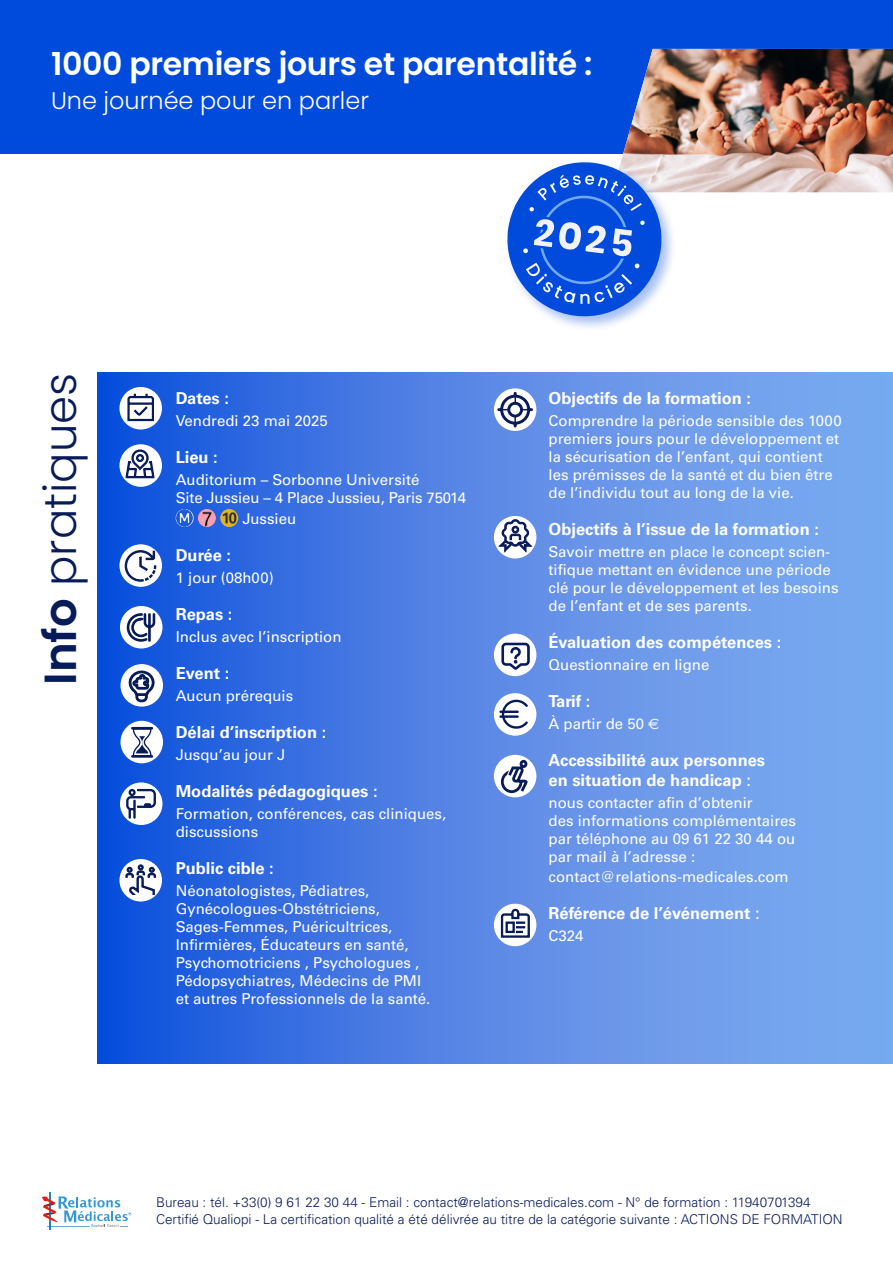
<style>
.page{position:relative;width:893px;height:1263px;background:#fff}
.page>*{position:absolute;margin:0;border:0;box-sizing:border-box;transform-origin:0 0}
.t1{font:300 45px "Poppins";color:#081b59}
.t2{font:600 31.5px "Poppins";letter-spacing:-.01em;color:#fff}
.t3{font:300 24px "Poppins";color:#fff}
.t4{font:700 16.5px/19.8px "Univers LT Std";color:#fff}
.t5{font:15px/18px "Univers LT Std";color:#fff}
.t6{font:300 13.5px/16.5px "Univers LT Std";color:#081b59}
.s1{font-weight:600}
.s2{font-family:"Euro Sans"}
.s3{font-weight:400}
</style>
<div class="page">
<div style="left:0;top:0;width:893px;height:153px;background:#004bdb"></div>
<svg style="left:98px;top:372px;width:795px;height:692px;background:#5386e6"></svg>
<img style="left:176px;top:509px;width:18px;height:18px;border-radius:9px">
<img style="left:198px;top:509px;width:18px;height:18px;border-radius:9px">
<img style="left:220px;top:509px;width:18px;height:18px;border-radius:9px">
<div style="left:119px;top:387px;width:43px;height:42px;background:#fff;border-radius:50%"></div>
<svg style="left:127px;top:393px;width:27px;height:29px"></svg>
<div style="left:119px;top:444px;width:43px;height:43px;background:#fff;border-radius:50%"></div>
<svg style="left:125px;top:449px;width:30px;height:30px"></svg>
<svg style="left:119px;top:544px;width:43px;height:43px"></svg>
<svg style="left:124px;top:549px;width:33px;height:33px"></svg>
<div style="left:120px;top:782px;width:42px;height:43px;background:#fff;border-radius:50%"></div>
<svg style="left:126px;top:788px;width:30px;height:31px"></svg>
<div style="left:119px;top:859px;width:43px;height:42px;background:#fff;border-radius:50%"></div>
<svg style="left:125px;top:864px;width:32px;height:32px"></svg>
<svg style="left:494px;top:388px;width:42px;height:43px"></svg>
<svg style="left:497px;top:391px;width:37px;height:37px"></svg>
<div style="left:494px;top:516px;width:42px;height:42px;background:#fff;border-radius:50%"></div>
<svg style="left:497px;top:518px;width:37px;height:36px"></svg>
<div style="left:494px;top:904px;width:42px;height:42px;background:#fff;border-radius:50%"></div>
<svg style="left:500px;top:908px;width:30px;height:30px"></svg>
<div style="left:120px;top:606px;width:42px;height:42px;background:#fff;border-radius:50%"></div>
<svg style="left:126px;top:612px;width:30px;height:31px"></svg>
<div style="left:494px;top:755px;width:42px;height:42px;background:#fff;border-radius:50%"></div>
<svg style="left:500px;top:759px;width:28px;height:35px"></svg>
<div style="left:494px;top:634px;width:42px;height:42px;background:#fff;border-radius:50%"></div>
<svg style="left:501px;top:642px;width:29px;height:28px"></svg>
<div style="left:120px;top:664px;width:43px;height:43px;background:#fff;border-radius:50%"></div>
<svg style="left:127px;top:671px;width:28px;height:32px"></svg>
<div style="left:494px;top:693px;width:42px;height:43px;background:#fff;border-radius:50%"></div>
<svg style="left:499px;top:698px;width:29px;height:32px"></svg>
<div style="left:120px;top:721px;width:43px;height:42px;background:#fff;border-radius:50%"></div>
<svg style="left:133px;top:729px;width:18px;height:26px"></svg>
<hr style="left:131px;top:727px;width:22px;height:2px;background:#081b59">
<hr style="left:131px;top:755px;width:22px;height:3px;background:#081b59">
<div style="left:504px;top:159px;width:172px;height:172px;background:#004bdb;opacity:.35"></div>
<img style="left:503px;top:49px;width:390px;height:272px">
<hr style="left:50px;top:1192px;width:1px;height:37px;background:#006ca7">
<svg style="left:42px;top:1196px;width:89px;height:32px"></svg>
<h2 class="t2" style="left:51px;top:45px;width:543px">1000 premiers jours et parentalité :</h2>
<h3 class="t3" style="left:51px;top:87px;width:320px">Une journée pour en parler</h3>
<h1 class="t1" style="left:34px;top:685px;width:313px;rotate:-90deg"><span class="s1">Info</span> pratiques</h1>
<p class="t4" style="left:176px;top:388px;width:55px">Dates :</p>
<p class="t5" style="left:176px;top:412px;width:154px">Vendredi 23 mai 2025</p>
<p class="t4" style="left:176px;top:447px;width:44px">Lieu :</p>
<p class="t5" style="left:176px;top:471px;width:292px">Auditorium – Sorbonne Université<br>Site Jussieu – 4 Place Jussieu, Paris 75014</p>
<p class="t5" style="left:242px;top:510px;width:55px">Jussieu</p>
<p class="t4" style="left:176px;top:545px;width:57px">Durée :</p>
<p class="t5" style="left:176px;top:569px;width:100px">1 jour (08h00)</p>
<p class="t4" style="left:176px;top:604px;width:58px">Repas :</p>
<p class="t5" style="left:176px;top:628px;width:167px">Inclus avec l’inscription</p>
<p class="t4" style="left:176px;top:663px;width:55px">Event :</p>
<p class="t5" style="left:176px;top:687px;width:119px">Aucun prérequis</p>
<p class="t4" style="left:176px;top:722px;width:152px">Délai d’inscription :</p>
<p class="t5" style="left:176px;top:746px;width:111px">Jusqu’au jour J</p>
<p class="t4" style="left:176px;top:781px;width:203px">Modalités pédagogiques :</p>
<p class="t5" style="left:176px;top:805px;width:272px">Formation, conférences, cas cliniques, discussions</p>
<p class="t4" style="left:176px;top:859px;width:100px">Public cible :</p>
<p class="t5" style="left:176px;top:882px;width:256px">Néonatologistes, Pédiatres, Gynécologues-Obstétriciens, Sages-Femmes, Puéricultrices, Infirmières, Éducateurs en santé, Psychomotriciens , Psychologues , Pédopsychiatres, Médecins de PMI et autres Professionnels de la santé.</p>
<p class="t4" style="left:549px;top:388px;width:204px">Objectifs de la formation :</p>
<p class="t5" style="left:549px;top:412px;width:295px">Comprendre la période sensible des 1000 premiers jours pour le développement et la sécurisation de l’enfant, qui contient les prémisses de la santé et du bien être de l’individu tout au long de la vie.</p>
<p class="t4" style="left:549px;top:519px;width:272px">Objectifs à l’issue de la formation :</p>
<p class="t5" style="left:549px;top:543px;width:292px">Savoir mettre en place le concept scien&shy;tifique mettant en évidence une période clé pour le développement et les besoins de l’enfant et de ses parents.</p>
<p class="t4" style="left:549px;top:632px;width:234px">Évaluation des compétences :</p>
<p class="t5" style="left:549px;top:656px;width:162px">Questionnaire en ligne</p>
<p class="t4" style="left:549px;top:691px;width:43px">Tarif :</p>
<p class="t5" style="left:549px;top:715px;width:112px">À partir de 50 <span class="s2">e</span></p>
<p class="t4" style="left:549px;top:750px;width:218px">Accessibilité aux personnes en situation de handicap <span class="s3">:</span></p>
<p class="t5" style="left:549px;top:794px;width:249px">nous contacter afin d’obtenir<br>des informations complémentaires par téléphone au 09 61 22 30 44 ou par mail à l’adresse :</p>
<p class="t5" style="left:549px;top:867px;width:242px">contact@relations-medicales.com</p>
<p class="t4" style="left:549px;top:903px;width:213px">Référence de l’événement <span class="s3">:</span></p>
<p class="t5" style="left:549px;top:926px;width:37px">C324</p>
<p class="t6" style="left:156px;top:1194px;width:688px">Bureau : tél. +33(0) 9 61 22 30 44 - Email : contact@relations-medicales.com - N° de formation : 11940701394<br>Certifié Qualiopi - La certification qualité a été délivrée au titre de la catégorie suivante : ACTIONS DE FORMATION</p>
</div>
